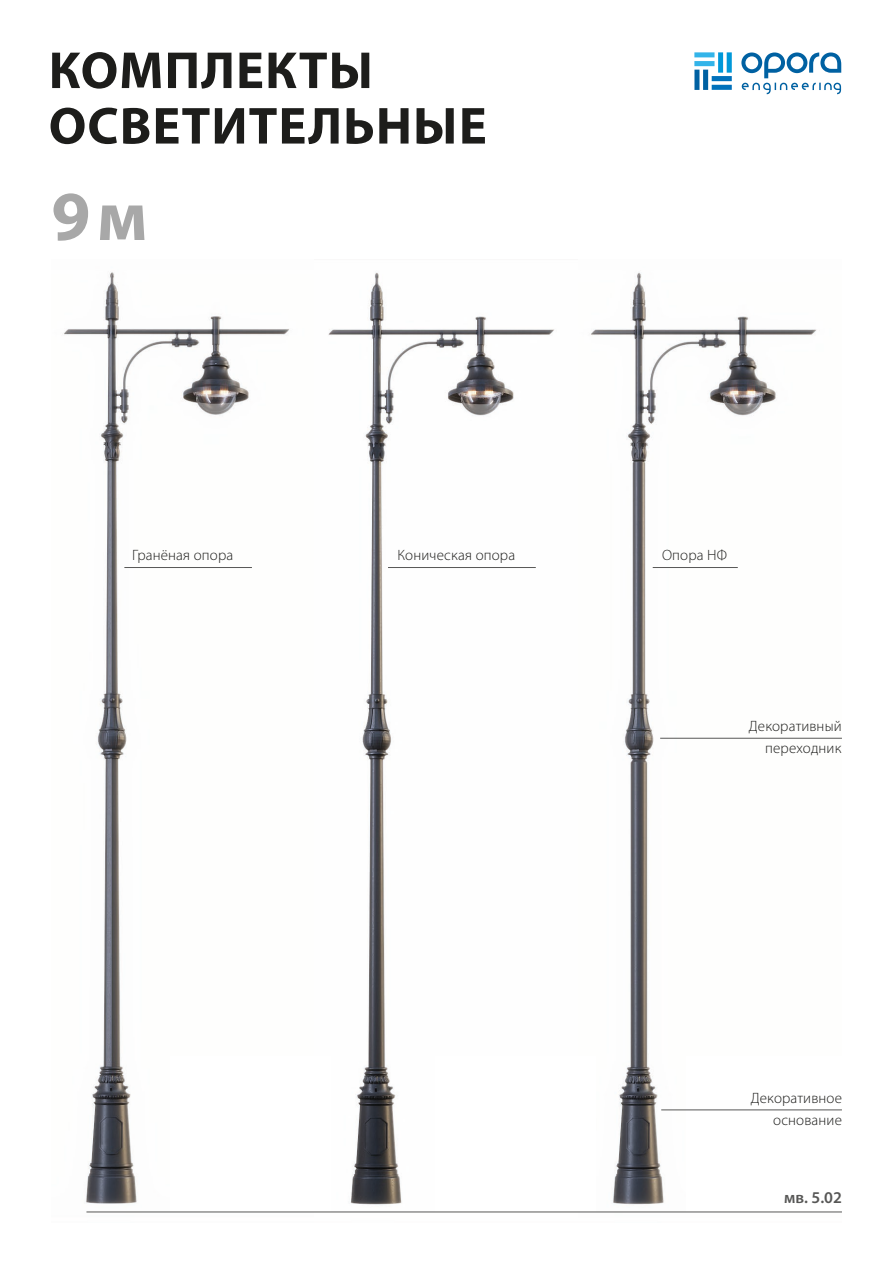
<style>
.page{position:relative;width:893px;height:1263px;background:#fff}
.page>*{position:absolute;margin:0;border:0;box-sizing:border-box;transform-origin:0 0}
.t1{font:700 70.5px "Myriad Pro";color:#a8a8a8}
.t2{font:700 52.5px/55.5px "Myriad Pro";letter-spacing:.02em;color:#1d1d1b}
.t3{font:600 16.5px "Myriad Pro";color:#575756}
.t4{font:300 15px "Myriad Pro";letter-spacing:.01em;color:#1d1d1b}
</style>
<div class="page">
<svg style="left:741px;top:52px;width:100px;height:42px"></svg>
<svg style="left:694px;top:52px;width:38px;height:38px"></svg>
<img style="left:64px;top:272px;width:778px;height:940px">
<div style="left:170px;top:1057px;width:160px;height:155px;background:#fff"></div>
<div style="left:435px;top:1057px;width:160px;height:155px;background:#fff"></div>
<div style="left:686px;top:1057px;width:156px;height:155px;background:#fff"></div>
<hr style="left:661px;top:1110px;width:181px;height:1px;background:#575756">
<hr style="left:653px;top:567px;width:85px;height:1px;background:#575756">
<hr style="left:388px;top:567px;width:148px;height:1px;background:#575756">
<hr style="left:124px;top:567px;width:128px;height:1px;background:#575756">
<hr style="left:660px;top:738px;width:182px;height:1px;background:#575756">
<hr style="left:86px;top:1212px;width:756px;height:1px;background:#575756">
<p class="t2" style="left:49px;top:41px;width:440px">КОМПЛЕКТЫ<br>ОСВЕТИТЕЛЬНЫЕ</p>
<p class="t1" style="left:51px;top:170px;width:98px">9м</p>
<p class="t4" style="left:132px;top:546px;width:103px">Гранёная опора</p>
<p class="t4" style="left:398px;top:546px;width:119px">Коническая опора</p>
<p class="t4" style="left:662px;top:546px;width:67px">Опора НФ</p>
<p class="t4" style="left:749px;top:717px;width:94px">Декоративный</p>
<p class="t4" style="left:765px;top:739px;width:78px">переходник</p>
<p class="t4" style="left:751px;top:1088px;width:93px">Декоративное</p>
<p class="t4" style="left:773px;top:1111px;width:70px">основание</p>
<p class="t3" style="left:784px;top:1187px;width:59px">мв. 5.02</p>
</div>
